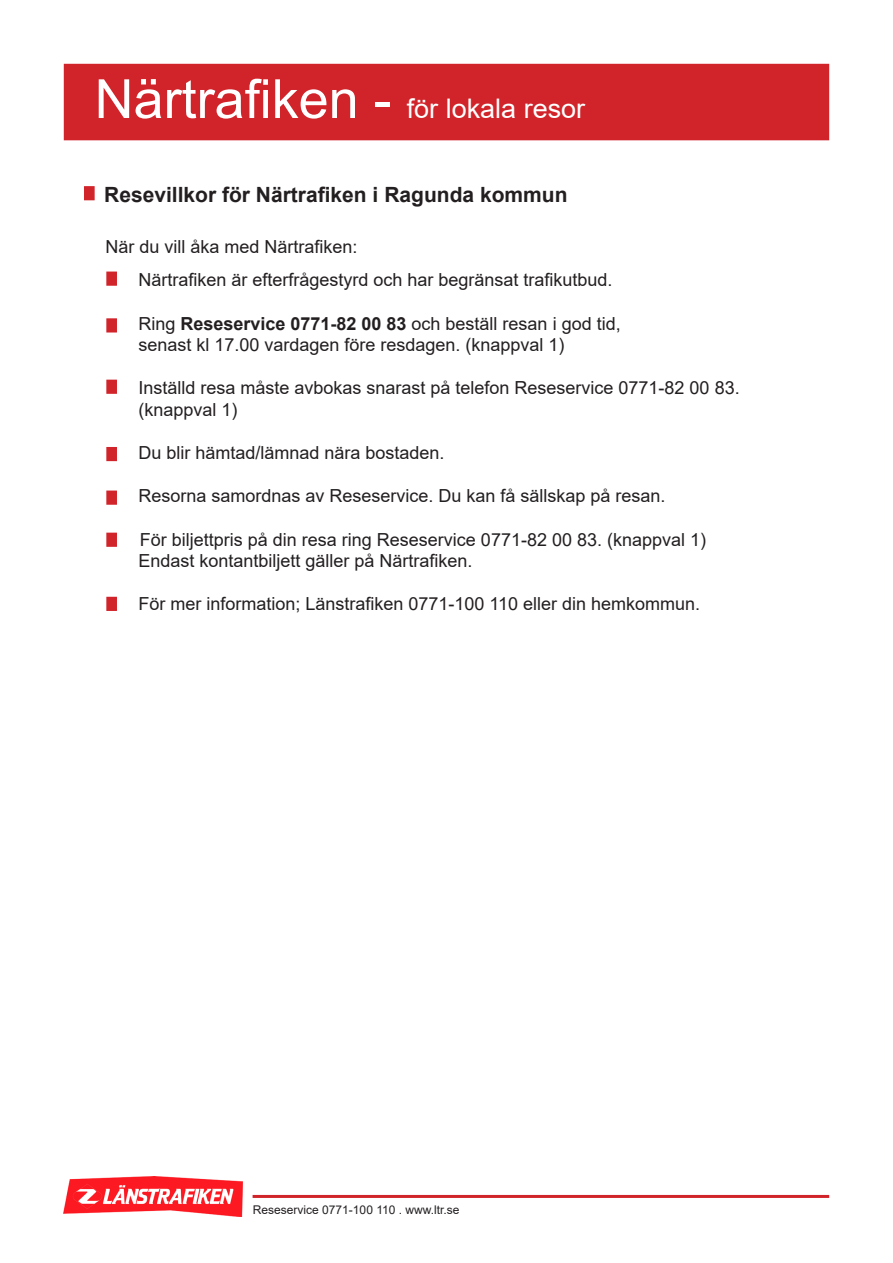
<style>
.page{position:relative;width:893px;height:1263px;background:#fff}
.page>*{position:absolute;margin:0;border:0;box-sizing:border-box;transform-origin:0 0}
.t1{font:27px "Arial";color:#fff}
.t2{font:700 21px "Arial";color:#231f20}
.t3{font:18px "Arial";color:#231f20}
.t4{font:12px "Arial";color:#231f20}
.s1{font-size:54px}
.s2{font-weight:700}
</style>
<div class="page">
<div style="left:64px;top:64px;width:765px;height:76px;background:#d1232a"></div>
<img style="left:64px;top:1177px;width:178px;height:39px">
<hr style="left:253px;top:1195px;width:576px;height:3px;background:#d1232a">
<div style="left:84px;top:186px;width:11px;height:14px;background:#d1232a;border:2px solid #d1232a"></div>
<div style="left:106px;top:272px;width:11px;height:14px;background:#d1232a;border:2px solid #d1232a"></div>
<div style="left:106px;top:318px;width:11px;height:14px;background:#d1232a;border:2px solid #d1232a"></div>
<div style="left:106px;top:380px;width:11px;height:14px;background:#d1232a;border:2px solid #d1232a"></div>
<div style="left:106px;top:447px;width:11px;height:14px;background:#d1232a;border:2px solid #d1232a"></div>
<div style="left:106px;top:490px;width:11px;height:15px;background:#d1232a;border:2px solid #d1232a"></div>
<div style="left:106px;top:533px;width:11px;height:14px;background:#d1232a;border:2px solid #d1232a"></div>
<div style="left:106px;top:597px;width:11px;height:14px;background:#d1232a;border:2px solid #d1232a"></div>
<h1 class="t1" style="left:95px;top:90px;width:492px"><span class="s1">Närtrafiken -</span> för lokala resor</h1>
<p class="t2" style="left:104px;top:180px;width:465px">Resevillkor för Närtrafiken i Ragunda kommun</p>
<p class="t3" style="left:105px;top:234px;width:254px">När du vill åka med Närtrafiken:</p>
<p class="t3" style="left:138px;top:268px;width:476px">Närtrafiken är efterfrågestyrd och har begränsat trafikutbud.</p>
<p class="t3" style="left:138px;top:311px;width:484px">Ring <span class="s2">Reseservice 0771-82 00 83</span> och beställ resan i god tid,</p>
<p class="t3" style="left:138px;top:332px;width:428px">senast kl 17.00 vardagen före resdagen. (knappval 1)</p>
<p class="t3" style="left:138px;top:376px;width:603px">Inställd resa måste avbokas snarast på telefon Reseservice 0771-82 00 83.</p>
<p class="t3" style="left:138px;top:397px;width:101px">(knappval 1)</p>
<p class="t3" style="left:138px;top:440px;width:308px">Du blir hämtad/lämnad nära bostaden.</p>
<p class="t3" style="left:138px;top:484px;width:529px">Resorna samordnas av Reseservice. Du kan få sällskap på resan.</p>
<p class="t3" style="left:140px;top:527px;width:568px">För biljettpris på din resa ring Reseservice 0771-82 00 83. (knappval 1)</p>
<p class="t3" style="left:138px;top:548px;width:336px">Endast kontantbiljett gäller på Närtrafiken.</p>
<p class="t3" style="left:138px;top:592px;width:563px">För mer information; Länstrafiken 0771-100 110 eller din hemkommun.</p>
<p class="t4" style="left:253px;top:1202px;width:208px">Reseservice 0771-100 110 . www.ltr.se</p>
</div>
